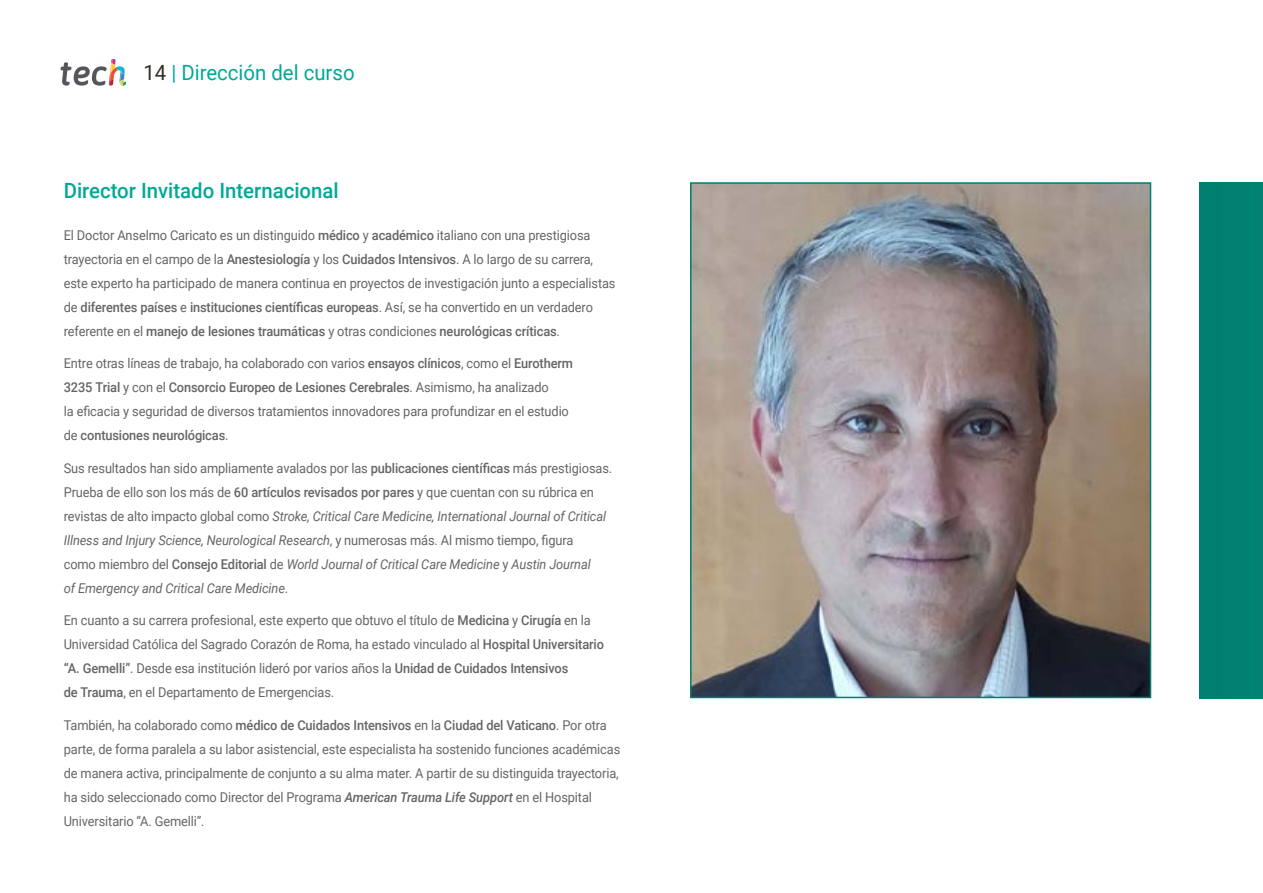
<style>
.page{position:relative;width:1263px;height:893px;background:#fff}
.page>*{position:absolute;margin:0;border:0;box-sizing:border-box;transform-origin:0 0}
.t1{font:500 21px "Roboto";color:#00a996}
.t2{font:21px "Roboto";color:#00a996}
.t3{font:13.5px/24px "Roboto";letter-spacing:-.01em;color:#656565;scale:.95 1}
.s1{color:#312e20}
.s2{font-weight:500}
.s3{font-style:italic}
.s4{font-weight:500;font-style:italic}
</style>
<div class="page">
<div style="left:1199px;top:182px;width:64px;height:516px;background:#008071"></div>
<img style="left:693px;top:185px;width:455px;height:510px">
<div style="left:690px;top:182px;width:461px;height:516px;border:2px solid #007e6f"></div>
<svg style="left:61px;top:59px;width:65px;height:27px"></svg>
<h1 class="t2" style="left:144px;top:57px;width:213px"><span class="s1">14</span> | Dirección del curso</h1>
<h1 class="t1" style="left:64px;top:176px;width:276px">Director Invitado Internacional</h1>
<p class="t3" style="left:64px;top:222px;width:582px">El Doctor Anselmo Caricato es un distinguido <span class="s2">médico</span> y <span class="s2">académico</span> italiano con una prestigiosa trayectoria en el campo de la <span class="s2">Anestesiología</span> y los <span class="s2">Cuidados Intensivos</span>. A lo largo de su carrera, este experto ha participado de manera continua en proyectos de investigación junto a especialistas de <span class="s2">diferentes países</span> e <span class="s2">instituciones científicas europeas</span>. Así, se ha convertido en un verdadero referente en el <span class="s2">manejo de lesiones traumáticas</span> y otras condiciones <span class="s2">neurológicas críticas</span>.</p>
<p class="t3" style="left:64px;top:351px;width:537px">Entre otras líneas de trabajo, ha colaborado con varios <span class="s2">ensayos clínicos</span>, como el <span class="s2">Eurotherm 3235 Trial</span> y con el <span class="s2">Consorcio Europeo de Lesiones Cerebrales</span>. Asimismo, ha analizado<br>la eficacia y seguridad de diversos tratamientos innovadores para profundizar en el estudio de <span class="s2">contusiones neurológicas</span>.</p>
<p class="t3" style="left:64px;top:455px;width:579px">Sus resultados han sido ampliamente avalados por las <span class="s2">publicaciones científicas</span> más prestigiosas.<br>Prueba de ello son los más de <span class="s2">60 artículos revisados por pares</span> y que cuentan con su rúbrica en revistas de alto impacto global como <span class="s3">Stroke, Critical Care Medicine, International Journal of Critical Illness and Injury Science, Neurological Research</span>, y numerosas más. Al mismo tiempo, figura<br>como miembro del <span class="s2">Consejo Editorial</span> de <span class="s3">World Journal of Critical Care Medicine</span> y <span class="s3">Austin Journal<br>of Emergency and Critical Care Medicine</span>.</p>
<p class="t3" style="left:64px;top:608px;width:570px">En cuanto a su carrera profesional, este experto que obtuvo el título de <span class="s2">Medicina</span> y <span class="s2">Cirugía</span> en la Universidad Católica del Sagrado Corazón de Roma, ha estado vinculado al <span class="s2">Hospital Universitario “A. Gemelli”</span>. Desde esa institución lideró por varios años la <span class="s2">Unidad de Cuidados Intensivos<br>de Trauma</span>, en el Departamento de Emergencias.</p>
<p class="t3" style="left:64px;top:712px;width:587px">También, ha colaborado como <span class="s2">médico de Cuidados Intensivos</span> en la <span class="s2">Ciudad del Vaticano</span>. Por otra parte, de forma paralela a su labor asistencial, este especialista ha sostenido funciones académicas de manera activa, principalmente de conjunto a su alma mater. A partir de su distinguida trayectoria, ha sido seleccionado como Director del Programa <span class="s4">American Trauma Life Support</span> en el Hospital Universitario “A. Gemelli”.</p>
</div>
